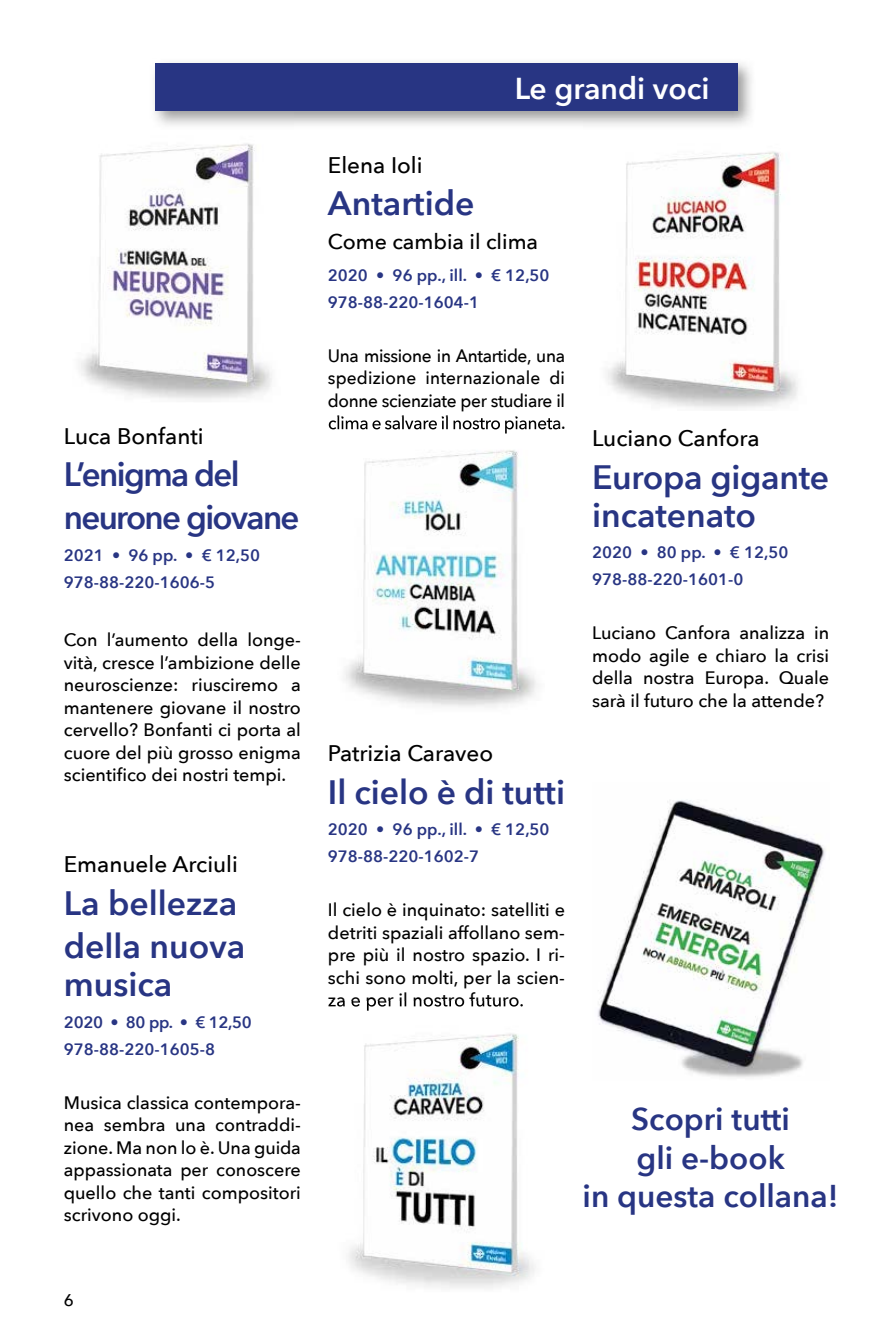
<style>
.page{position:relative;width:893px;height:1340px;background:#fff}
.page>*{position:absolute;margin:0;border:0;box-sizing:border-box;transform-origin:0 0}
.t1{font:600 33.75px/42.8px "Avenir Next";color:#283583}
.t2{font:600 33.75px/42.8px "Avenir Next";letter-spacing:-.05em;color:#283583}
.t3{font:600 31.5px/38.2px "Avenir Next";color:#283583;text-align:center}
.t4{font:600 30.15px "Avenir Next";color:#fff}
.t5{font:500 22.5px "Avenir Next";color:#000}
.t6{font:500 21.38px "Avenir Next";color:#000}
.t7{font:500 18px/22.5px "Avenir Next";color:#000;text-align:justify}
.t8{font:500 18px/22.5px "Avenir Next";color:#000;text-align:justify;scale:.96 1}
.t9{font:500 16.88px "Avenir Next";color:#000}
.t10{font:600 16.43px/27px "Avenir Next";color:#283583}
</style>
<div class="page">
<img style="left:154px;top:63px;width:598px;height:63px">
<div style="left:155px;top:64px;width:582px;height:47px;background:#283583"></div>
<img style="left:598px;top:800px;width:227px;height:278px">
<img style="left:81px;top:143px;width:191px;height:257px">
<img style="left:154px;top:112px;width:140px;height:14px">
<img style="left:328px;top:423px;width:209px;height:284px">
<img style="left:329px;top:417px;width:230px;height:16px">
<img style="left:607px;top:151px;width:191px;height:258px">
<img style="left:584px;top:120px;width:168px;height:6px">
<img style="left:348px;top:1010px;width:187px;height:278px">
<img style="left:328px;top:1001px;width:195px;height:9px">
<p class="t5" style="left:64px;top:416px;width:142px">Luca Bonfanti</p>
<h1 class="t2" style="left:64px;top:452px;width:237px">L’enigma del neurone giovane</h1>
<p class="t10" style="left:64px;top:541px;width:198px">2021 • 96 pp. • € 12,50<br>978-88-220-1606-5</p>
<p class="t7" style="left:64px;top:628px;width:239px">Con l’aumento della longe&shy;vità, cresce l’ambizione delle neuroscienze: riusciremo a mantenere giovane il nostro cervello? Bonfanti ci porta al cuore del più grosso enigma scientifico dei nostri tempi.</p>
<p class="t5" style="left:64px;top:845px;width:176px">Emanuele Arciuli</p>
<h1 class="t1" style="left:64px;top:881px;width:183px">La bellezza della nuova</h1>
<h1 class="t1" style="left:64px;top:962px;width:110px">musica</h1>
<p class="t10" style="left:64px;top:1007px;width:190px">2020 • 80 pp. • € 12,50<br>978-88-220-1605-8</p>
<p class="t7" style="left:64px;top:1090px;width:239px">Musica classica contempora&shy;nea sembra una contraddi&shy;zione. Ma non lo è. Una guida appassionata per conoscere quello che tanti compositori scrivono oggi.</p>
<p class="t9" style="left:64px;top:1285px;width:12px">6</p>
<h3 class="t4" style="left:515px;top:63px;width:196px">Le grandi voci</h3>
<p class="t5" style="left:328px;top:146px;width:96px">Elena Ioli</p>
<h1 class="t1" style="left:328px;top:181px;width:148px">Antartide</h1>
<p class="t6" style="left:328px;top:223px;width:212px">Come cambia il clima</p>
<p class="t10" style="left:328px;top:261px;width:223px">2020 • 96 pp., ill. • € 12,50<br>978-88-220-1604-1</p>
<p class="t8" style="left:328px;top:343px;width:249px">Una missione in Antartide, una spedizione internazionale di donne scienziate per studiare il</p>
<p class="t5" style="left:328px;top:734px;width:167px">Patrizia Caraveo</p>
<h1 class="t1" style="left:328px;top:769px;width:239px">Il cielo è di tutti</h1>
<p class="t10" style="left:328px;top:815px;width:223px">2020 • 96 pp., ill. • € 12,50<br>978-88-220-1602-7</p>
<p class="t7" style="left:328px;top:898px;width:239px">Il cielo è inquinato: satelliti e detriti spaziali affollano sem&shy;pre più il nostro spazio. I ri&shy;schi sono molti, per la scien&shy;za e per il nostro futuro.</p>
<p class="t5" style="left:592px;top:419px;width:169px">Luciano Canfora</p>
<h1 class="t1" style="left:592px;top:457px;width:239px;line-height:38.2px">Europa gigante incatenato</h1>
<p class="t10" style="left:592px;top:539px;width:198px">2020 • 80 pp. • € 12,50<br>978-88-220-1601-0</p>
<p class="t7" style="left:592px;top:621px;width:239px">Luciano Canfora analizza in modo agile e chiaro la crisi della nostra Europa. Quale sarà il futuro che la attende?</p>
<h2 class="t3" style="left:583px;top:1099px;width:258px">Scopri tutti<br>gli e-book<br>in questa collana!</h2>
</div>
